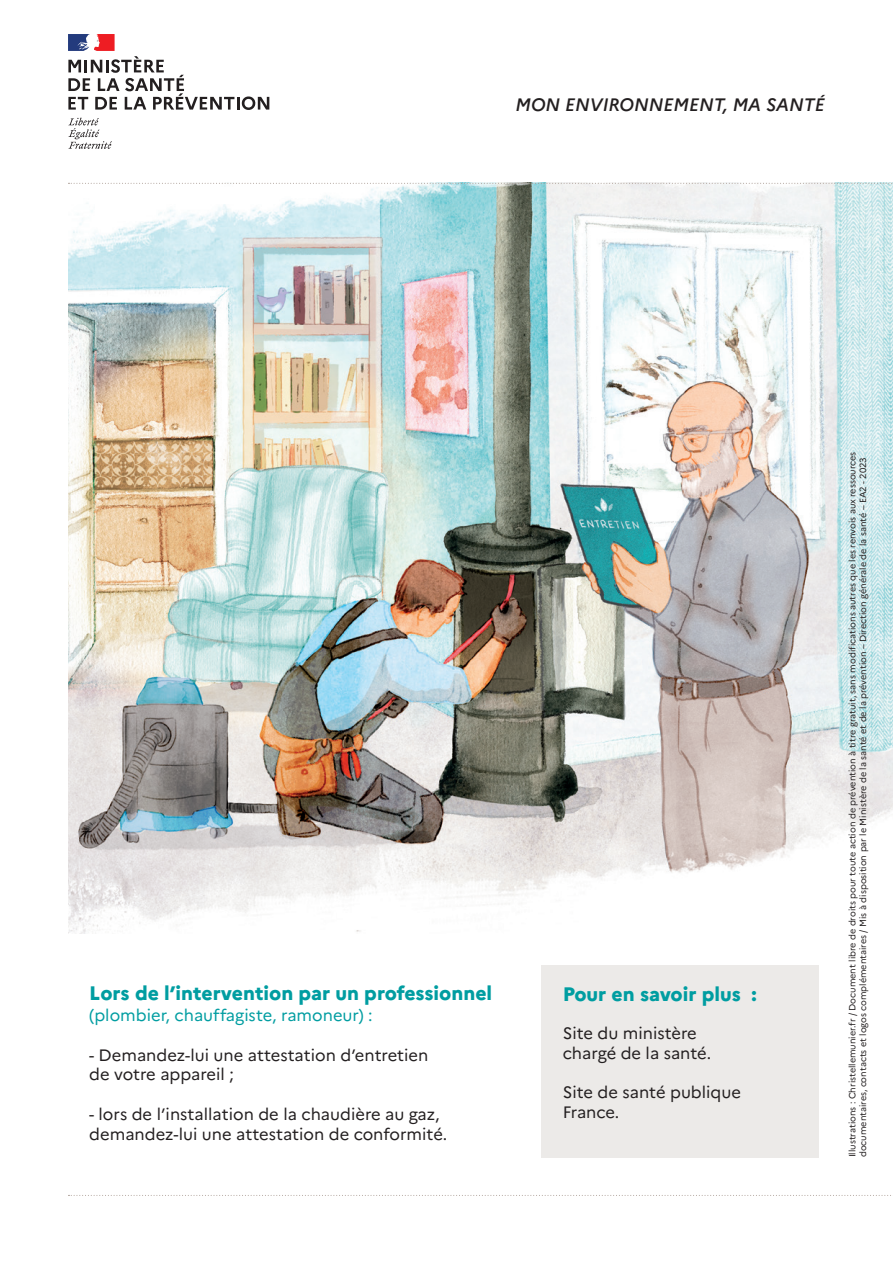
<style>
.page{position:relative;width:893px;height:1263px;background:#fff}
.page>*{position:absolute;margin:0;border:0;box-sizing:border-box;transform-origin:0 0}
.t1{font:800 19.5px "Marianne";color:#009da1}
.t2{font:italic 500 18px "Marianne";color:#231f20}
.t3{font:16.5px/19.8px "Marianne";color:#231f20}
.t4{font:16.5px "Marianne";color:#009da1}
.t5{font:9px/10.8px "Marianne";color:#231f20}
</style>
<div class="page">
<img style="left:68px;top:184px;width:825px;height:749px">
<svg style="left:68px;top:118px;width:44px;height:31px"></svg>
<svg style="left:68px;top:34px;width:201px;height:76px"></svg>
<svg style="left:68px;top:183px;width:825px;height:1px"></svg>
<svg style="left:68px;top:1195px;width:823px;height:1px"></svg>
<div style="left:541px;top:965px;width:278px;height:192px;background:#eceae8"></div>
<h2 class="t2" style="left:515px;top:91px;width:311px">MON ENVIRONNEMENT, MA SANTÉ</h2>
<p class="t1" style="left:89px;top:978px;width:404px">Lors de l’intervention par un professionnel</p>
<p class="t4" style="left:89px;top:1002px;width:285px">(plombier, chauffagiste, ramoneur) :</p>
<p class="t3" style="left:89px;top:1043px;width:341px">- Demandez-lui une attestation d’entretien</p>
<p class="t3" style="left:89px;top:1063px;width:146px">de votre appareil ;</p>
<p class="t3" style="left:89px;top:1103px;width:352px">- lors de l’installation de la chaudière au gaz,</p>
<p class="t3" style="left:89px;top:1123px;width:359px">demandez-lui une attestation de conformité.</p>
<p class="t1" style="left:563px;top:979px;width:195px">Pour en savoir plus :</p>
<p class="t3" style="left:563px;top:1022px;width:136px">Site du ministère</p>
<p class="t3" style="left:563px;top:1042px;width:150px">chargé de la santé.</p>
<p class="t3" style="left:563px;top:1081px;width:180px">Site de santé publique<br>France.</p>
<p class="t5" style="left:846px;top:1157px;width:707px;rotate:-90deg">Illustrations : Christellemunier.fr / Document libre de droits pour toute action de prévention à titre gratuit, sans modifications autres que les renvois aux ressources documentaires, contacts et logos complémentaires / Mis à disposition par le Ministère de la santé et de la prévention – Direction générale de la santé – EA2 - 2023</p>
</div>
